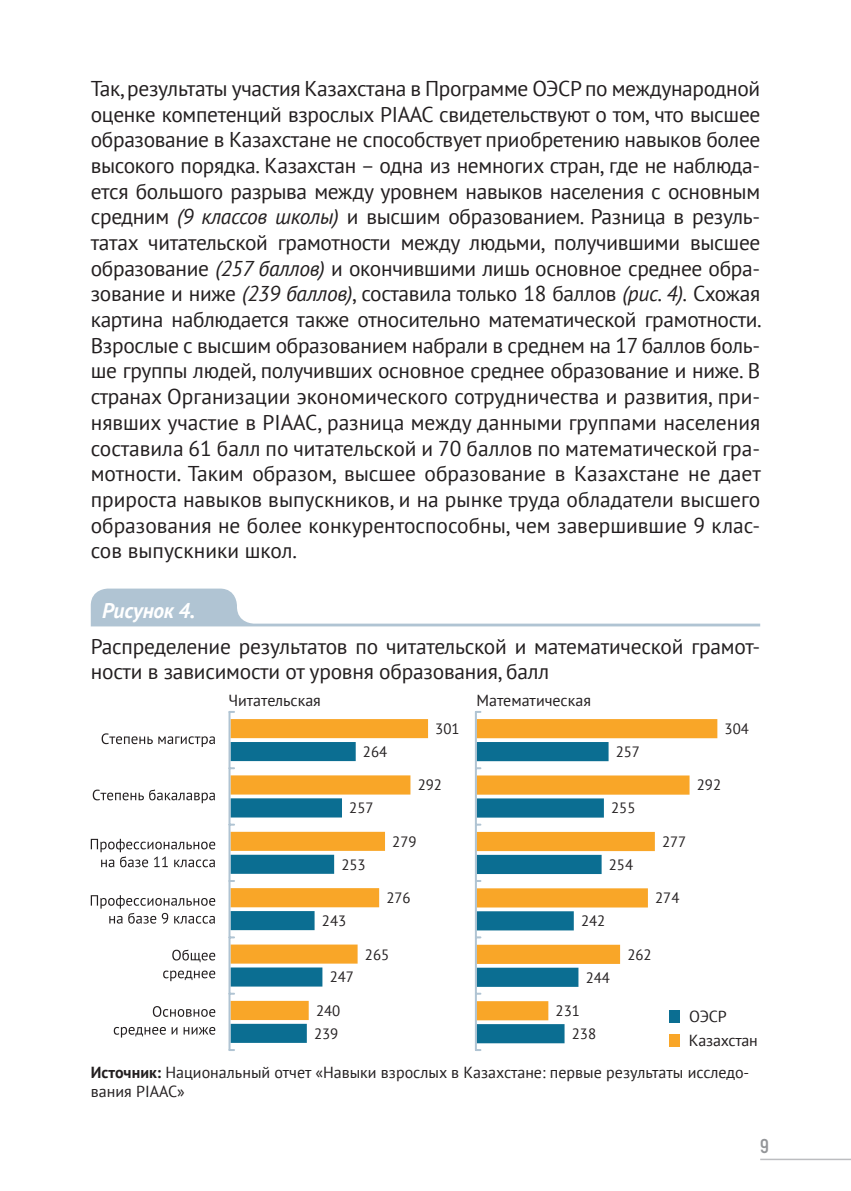
<style>
.page{position:relative;width:851px;height:1191px;background:#fff}
.page>*{position:absolute;margin:0;border:0;box-sizing:border-box;transform-origin:0 0}
.t1{font:21.4px/25.6px "PT Sans";letter-spacing:-.01em;color:#231f20;text-align:justify}
.t2{font:italic 700 21.4px "PT Sans";letter-spacing:-.01em;color:#fff}
.t3{font:700 20px "Akrobat";color:#939598}
.t4{font:16px/19.2px "PT Sans";color:#231f20}
.t5{font:14.8px "PT Sans";color:#231f20}
.s1{font-style:italic}
.s2{font-weight:700}
</style>
<div class="page">
<hr style="left:760px;top:1158px;width:90px;height:2px;background:#bcbdc0">
<svg style="left:91px;top:588px;width:669px;height:38px"></svg>
<svg style="left:230px;top:719px;width:198px;height:245px"></svg>
<svg style="left:153px;top:1006px;width:62px;height:10px"></svg>
<svg style="left:114px;top:1027px;width:63px;height:10px"></svg>
<svg style="left:183px;top:1027px;width:32px;height:7px"></svg>
<svg style="left:172px;top:949px;width:43px;height:13px"></svg>
<svg style="left:163px;top:970px;width:52px;height:11px"></svg>
<svg style="left:91px;top:895px;width:124px;height:28px"></svg>
<svg style="left:91px;top:839px;width:124px;height:28px"></svg>
<svg style="left:93px;top:789px;width:122px;height:14px"></svg>
<svg style="left:102px;top:733px;width:113px;height:14px"></svg>
<svg style="left:477px;top:719px;width:240px;height:301px"></svg>
<hr style="left:228px;top:712px;width:2px;height:338px;background:#b0c4d3">
<svg style="left:230px;top:742px;width:125px;height:301px"></svg>
<hr style="left:475px;top:712px;width:2px;height:338px;background:#b0c4d3">
<svg style="left:477px;top:742px;width:131px;height:301px"></svg>
<div style="left:669px;top:1010px;width:10px;height:12px;background:#0b6e92"></div>
<div style="left:668px;top:1034px;width:11px;height:12px;background:#f9a628"></div>
<p class="t1" style="left:91px;top:75px;width:672px">Так, результаты участия Казахстана в Программе ОЭСР по международной оценке компетенций взрослых PIAAC свидетельствуют о том, что высшее образование в Казахстане не способствует приобретению навыков более высокого порядка. Казахстан – одна из немногих стран, где не наблюда&shy;ется большого разрыва между уровнем навыков населения с основным средним <span class="s1">(9 классов школы)</span> и высшим образованием. Разница в резуль&shy;татах читательской грамотности между людьми, получившими высшее образование <span class="s1">(257 баллов)</span> и окончившими лишь основное среднее обра&shy;зование и ниже <span class="s1">(239 баллов)</span>, составила только 18 баллов <span class="s1">(рис. 4).</span> Схожая картина наблюдается также относительно математической грамотности.<br>Взрослые с высшим образованием набрали в среднем на 17 баллов боль&shy;ше группы людей, получивших основное среднее образование и ниже. В странах Организации экономического сотрудничества и развития, при&shy;нявших участие в PIAAC, разница между данными группами населения составила 61 балл по читательской и 70 баллов по математической гра&shy;мотности. Таким образом, высшее образование в Казахстане не дает прироста навыков выпускников, и на рынке труда обладатели высшего образования не более конкурентоспособны, чем завершившие 9 клас&shy;сов выпускники школ.</p>
<p class="t2" style="left:102px;top:596px;width:95px">Рисунок 4.</p>
<p class="t1" style="left:91px;top:633px;width:670px">Распределение результатов по читательской и математической грамот&shy;ности в зависимости от уровня образования, балл</p>
<p class="t4" style="left:228px;top:690px;width:94px">Читательская</p>
<p class="t4" style="left:476px;top:690px;width:116px">Математическая</p>
<p class="t5" style="left:435px;top:719px;width:26px">301</p>
<p class="t5" style="left:363px;top:742px;width:26px">264</p>
<p class="t5" style="left:615px;top:742px;width:26px">257</p>
<p class="t5" style="left:417px;top:775px;width:26px">292</p>
<p class="t5" style="left:349px;top:798px;width:26px">257</p>
<p class="t5" style="left:611px;top:798px;width:26px">255</p>
<p class="t5" style="left:392px;top:832px;width:26px">279</p>
<p class="t5" style="left:662px;top:832px;width:26px">277</p>
<p class="t5" style="left:341px;top:855px;width:26px">253</p>
<p class="t5" style="left:608px;top:855px;width:26px">254</p>
<p class="t5" style="left:386px;top:888px;width:26px">276</p>
<p class="t5" style="left:655px;top:888px;width:26px">274</p>
<p class="t5" style="left:322px;top:911px;width:26px">243</p>
<p class="t5" style="left:581px;top:911px;width:26px">242</p>
<p class="t5" style="left:365px;top:945px;width:26px">265</p>
<p class="t5" style="left:627px;top:945px;width:26px">262</p>
<p class="t5" style="left:329px;top:967px;width:26px">247</p>
<p class="t5" style="left:585px;top:968px;width:26px">244</p>
<p class="t5" style="left:724px;top:719px;width:26px">304</p>
<p class="t5" style="left:696px;top:775px;width:26px">292</p>
<p class="t5" style="left:316px;top:1001px;width:26px">240</p>
<p class="t5" style="left:314px;top:1024px;width:26px">239</p>
<p class="t5" style="left:555px;top:1001px;width:26px">231</p>
<p class="t5" style="left:571px;top:1024px;width:26px">238</p>
<p class="t4" style="left:688px;top:1004px;width:71px;line-height:23.8px">ОЭСР<br>Казахстан</p>
<p class="t4" style="left:91px;top:1062px;width:659px"><span class="s2">Источник:</span> Национальный отчет «Навыки взрослых в Казахстане: первые результаты исследо&shy;вания PIAAC»</p>
<p class="t3" style="left:760px;top:1133px;width:10px">9</p>
</div>
